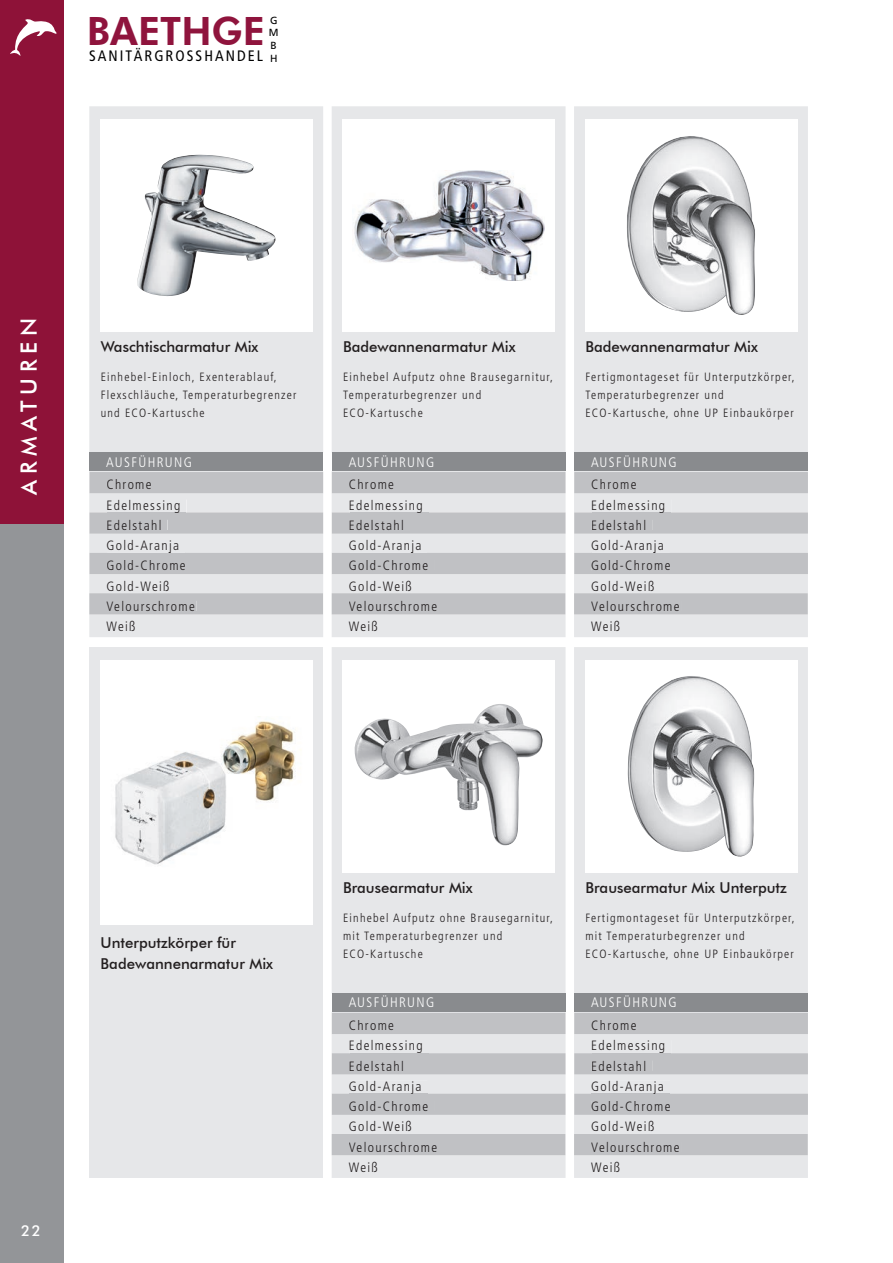
<style>
.page{position:relative;width:893px;height:1263px;background:#fff}
.page>*{position:absolute;margin:0;border:0;box-sizing:border-box;transform-origin:0 0}
.t1{font:800 39px "Futura BT";color:#8f143d}
.t2{font:500 22.5px "Futura BT";letter-spacing:.25em;color:#fff}
.t3{font:condensed 15.15px "Frutiger LT Std";letter-spacing:.135em;color:#000001}
.t4{font:500 15px/20.1px "Futura BT";color:#231f20}
.t5{font:500 15px "Futura BT";color:#fff}
.t6{font:300 condensed 13.8px "Frutiger LT Std";letter-spacing:.1em;color:#fff}
.t7{font:300 condensed 13.5px/20.2px "Frutiger LT Std";letter-spacing:.1em;color:#231f20}
.t8{font:300 condensed 12px/18px "Frutiger LT Std";letter-spacing:.1em;color:#231f20}
.t9{font:10.35px/12.5px "Frutiger LT Std";color:#000001}
</style>
<div class="page">
<div style="left:0;top:0;width:64px;height:1263px;background:#939598"></div>
<div style="left:0;top:0;width:64px;height:524px;background:#8e1238"></div>
<svg style="left:10px;top:19px;width:47px;height:36px"></svg>
<div style="left:89px;top:106px;width:234px;height:531px;background:#e6e7e9"></div>
<div style="left:107px;top:499px;width:79px;height:13px;background:#e6e7e9"></div>
<div style="left:107px;top:540px;width:78px;height:13px;background:#e6e7e9"></div>
<div style="left:100px;top:119px;width:213px;height:213px;background:#fff"></div>
<img style="left:137px;top:155px;width:139px;height:141px">
<div style="left:89px;top:453px;width:234px;height:18px;background:#898b8e"></div>
<div style="left:89px;top:472px;width:234px;height:21px;background:#c0c1c4"></div>
<div style="left:107px;top:479px;width:51px;height:10px;background:#c0c1c4"></div>
<div style="left:89px;top:553px;width:234px;height:21px;background:#c0c1c4"></div>
<hr style="left:107px;top:553px;width:78px;height:1px;background:#c0c1c4">
<div style="left:107px;top:560px;width:85px;height:10px;background:#c0c1c4"></div>
<svg style="left:89px;top:512px;width:234px;height:22px;background:#c1c2c5"></svg>
<hr style="left:107px;top:512px;width:79px;height:1px;background:#c0c1c4">
<div style="left:107px;top:520px;width:60px;height:10px;background:#c0c1c4"></div>
<div style="left:89px;top:593px;width:234px;height:21px;background:#c0c1c4"></div>
<div style="left:107px;top:601px;width:89px;height:10px;background:#c0c1c4"></div>
<div style="left:574px;top:106px;width:234px;height:531px;background:#e6e7e9"></div>
<div style="left:592px;top:499px;width:79px;height:13px;background:#e6e7e9"></div>
<div style="left:592px;top:540px;width:78px;height:13px;background:#e6e7e9"></div>
<div style="left:585px;top:119px;width:212px;height:213px;background:#fff"></div>
<img style="left:627px;top:136px;width:128px;height:179px">
<div style="left:574px;top:453px;width:234px;height:18px;background:#898b8e"></div>
<div style="left:574px;top:472px;width:234px;height:21px;background:#c0c1c4"></div>
<div style="left:592px;top:479px;width:50px;height:10px;background:#c0c1c4"></div>
<div style="left:574px;top:553px;width:234px;height:21px;background:#c0c1c4"></div>
<hr style="left:592px;top:553px;width:78px;height:1px;background:#c0c1c4">
<div style="left:592px;top:560px;width:84px;height:10px;background:#c0c1c4"></div>
<svg style="left:574px;top:512px;width:234px;height:22px;background:#c1c2c5"></svg>
<hr style="left:592px;top:512px;width:79px;height:1px;background:#c0c1c4">
<div style="left:592px;top:520px;width:60px;height:10px;background:#c0c1c4"></div>
<div style="left:574px;top:593px;width:234px;height:21px;background:#c0c1c4"></div>
<div style="left:591px;top:601px;width:90px;height:10px;background:#c0c1c4"></div>
<div style="left:332px;top:106px;width:234px;height:531px;background:#e6e7e9"></div>
<div style="left:350px;top:499px;width:79px;height:13px;background:#e6e7e9"></div>
<div style="left:349px;top:540px;width:78px;height:13px;background:#e6e7e9"></div>
<div style="left:342px;top:119px;width:213px;height:213px;background:#fff"></div>
<img style="left:354px;top:170px;width:190px;height:111px">
<div style="left:332px;top:453px;width:234px;height:18px;background:#898b8e"></div>
<div style="left:332px;top:472px;width:234px;height:21px;background:#c0c1c4"></div>
<div style="left:350px;top:479px;width:50px;height:10px;background:#c0c1c4"></div>
<div style="left:332px;top:553px;width:234px;height:21px;background:#c0c1c4"></div>
<hr style="left:349px;top:553px;width:78px;height:1px;background:#c0c1c4">
<div style="left:349px;top:560px;width:85px;height:10px;background:#c0c1c4"></div>
<svg style="left:332px;top:512px;width:234px;height:22px;background:#c1c2c5"></svg>
<hr style="left:350px;top:512px;width:79px;height:1px;background:#c0c1c4">
<div style="left:350px;top:520px;width:60px;height:10px;background:#c0c1c4"></div>
<div style="left:332px;top:593px;width:233px;height:21px;background:#c0c1c4"></div>
<div style="left:349px;top:601px;width:90px;height:10px;background:#c0c1c4"></div>
<div style="left:574px;top:647px;width:234px;height:531px;background:#e6e7e9"></div>
<div style="left:592px;top:1040px;width:79px;height:13px;background:#e6e7e9"></div>
<div style="left:592px;top:1081px;width:78px;height:12px;background:#e6e7e9"></div>
<div style="left:585px;top:660px;width:212px;height:212px;background:#fff"></div>
<img style="left:628px;top:676px;width:126px;height:180px">
<div style="left:574px;top:994px;width:234px;height:18px;background:#898b8e"></div>
<div style="left:574px;top:1013px;width:234px;height:21px;background:#c0c1c4"></div>
<div style="left:592px;top:1020px;width:50px;height:10px;background:#c0c1c4"></div>
<div style="left:574px;top:1093px;width:234px;height:22px;background:#c0c1c4"></div>
<hr style="left:592px;top:1093px;width:78px;height:1px;background:#c0c1c4">
<div style="left:592px;top:1101px;width:84px;height:10px;background:#c0c1c4"></div>
<div style="left:574px;top:1053px;width:234px;height:21px;background:#c0c1c4"></div>
<hr style="left:592px;top:1053px;width:79px;height:1px;background:#c0c1c4">
<div style="left:592px;top:1060px;width:60px;height:11px;background:#c0c1c4"></div>
<div style="left:574px;top:1134px;width:234px;height:21px;background:#c0c1c4"></div>
<div style="left:591px;top:1141px;width:90px;height:11px;background:#c0c1c4"></div>
<div style="left:332px;top:647px;width:234px;height:531px;background:#e6e7e9"></div>
<div style="left:350px;top:1040px;width:79px;height:13px;background:#e6e7e9"></div>
<div style="left:349px;top:1081px;width:78px;height:12px;background:#e6e7e9"></div>
<div style="left:342px;top:660px;width:213px;height:212px;background:#fff"></div>
<img style="left:354px;top:704px;width:189px;height:141px">
<div style="left:332px;top:994px;width:234px;height:18px;background:#898b8e"></div>
<div style="left:332px;top:1013px;width:234px;height:21px;background:#c0c1c4"></div>
<div style="left:350px;top:1020px;width:50px;height:10px;background:#c0c1c4"></div>
<div style="left:332px;top:1093px;width:234px;height:22px;background:#c0c1c4"></div>
<hr style="left:349px;top:1093px;width:78px;height:1px;background:#c0c1c4">
<div style="left:349px;top:1101px;width:85px;height:10px;background:#c0c1c4"></div>
<div style="left:332px;top:1053px;width:234px;height:21px;background:#c0c1c4"></div>
<hr style="left:350px;top:1053px;width:79px;height:1px;background:#c0c1c4">
<div style="left:350px;top:1060px;width:60px;height:11px;background:#c0c1c4"></div>
<div style="left:332px;top:1134px;width:233px;height:21px;background:#c0c1c4"></div>
<div style="left:349px;top:1141px;width:90px;height:11px;background:#c0c1c4"></div>
<div style="left:89px;top:647px;width:234px;height:531px;background:#e6e7e9"></div>
<div style="left:100px;top:660px;width:213px;height:264px;background:#fff"></div>
<img style="left:115px;top:716px;width:181px;height:149px">
<h1 class="t1" style="left:87px;top:7px;width:180px">BAETHGE</h1>
<p class="t3" style="left:89px;top:47px;width:175px">SANITÄRGROSSHANDEL</p>
<p class="t9" style="left:269px;top:14px;width:11px">G<br>M<br>B<br>H</p>
<h2 class="t2" style="left:15px;top:495px;width:178px;rotate:-90deg">ARMATUREN</h2>
<p class="t4" style="left:101px;top:337px;width:159px">Waschtischarmatur Mix</p>
<p class="t8" style="left:101px;top:368px;width:197px">Einhebel-Einloch, Exenterablauf,<br>Flexschläuche, Temperaturbegrenzer und ECO-Kartusche</p>
<p class="t4" style="left:343px;top:337px;width:174px">Badewannenarmatur Mix</p>
<p class="t8" style="left:343px;top:368px;width:211px">Einhebel Aufputz ohne Brausegarnitur,<br>Temperaturbegrenzer und<br>ECO-Kartusche</p>
<p class="t4" style="left:585px;top:337px;width:174px">Badewannenarmatur Mix</p>
<p class="t8" style="left:585px;top:368px;width:211px">Fertigmontageset für Unterputzkörper,<br>Temperaturbegrenzer und<br>ECO-Kartusche, ohne UP Einbaukörper</p>
<p class="t6" style="left:106px;top:454px;width:87px">AUSFÜHRUNG</p>
<p class="t7" style="left:106px;top:475px;width:47px">Chrome</p>
<p class="t6" style="left:349px;top:454px;width:87px">AUSFÜHRUNG</p>
<p class="t7" style="left:349px;top:475px;width:47px">Chrome</p>
<p class="t6" style="left:591px;top:454px;width:87px">AUSFÜHRUNG</p>
<p class="t7" style="left:591px;top:475px;width:47px">Chrome</p>
<p class="t7" style="left:106px;top:495px;width:76px">Edelmessing<br>Edelstahl</p>
<p class="t7" style="left:349px;top:495px;width:76px">Edelmessing<br>Edelstahl</p>
<p class="t7" style="left:591px;top:495px;width:76px">Edelmessing<br>Edelstahl</p>
<p class="t7" style="left:106px;top:536px;width:81px">Gold-Aranja<br>Gold-Chrome</p>
<p class="t7" style="left:349px;top:536px;width:81px">Gold-Aranja<br>Gold-Chrome</p>
<p class="t7" style="left:591px;top:536px;width:81px">Gold-Aranja<br>Gold-Chrome</p>
<p class="t7" style="left:106px;top:576px;width:65px">Gold-Weiß</p>
<p class="t7" style="left:106px;top:617px;width:31px">Weiß</p>
<p class="t7" style="left:106px;top:596px;width:90px">Velourschrome</p>
<p class="t7" style="left:349px;top:576px;width:65px">Gold-Weiß</p>
<p class="t7" style="left:349px;top:617px;width:31px">Weiß</p>
<p class="t7" style="left:349px;top:596px;width:90px">Velourschrome</p>
<p class="t7" style="left:591px;top:576px;width:65px">Gold-Weiß</p>
<p class="t7" style="left:591px;top:617px;width:31px">Weiß</p>
<p class="t7" style="left:591px;top:596px;width:90px">Velourschrome</p>
<p class="t4" style="left:101px;top:933px;width:174px">Unterputzkörper für<br>Badewannenarmatur Mix</p>
<p class="t5" style="left:21px;top:1222px;width:21px">22</p>
<p class="t4" style="left:343px;top:877px;width:131px">Brausearmatur Mix</p>
<p class="t8" style="left:343px;top:908px;width:211px">Einhebel Aufputz ohne Brausegarnitur, mit Temperaturbegrenzer und<br>ECO-Kartusche</p>
<p class="t4" style="left:585px;top:877px;width:203px">Brausearmatur Mix Unterputz</p>
<p class="t8" style="left:585px;top:908px;width:211px">Fertigmontageset für Unterputzkörper, mit Temperaturbegrenzer und<br>ECO-Kartusche, ohne UP Einbaukörper</p>
<p class="t6" style="left:349px;top:995px;width:87px">AUSFÜHRUNG</p>
<p class="t7" style="left:349px;top:1015px;width:47px">Chrome</p>
<p class="t6" style="left:591px;top:995px;width:87px">AUSFÜHRUNG</p>
<p class="t7" style="left:591px;top:1015px;width:47px">Chrome</p>
<p class="t7" style="left:349px;top:1036px;width:76px">Edelmessing<br>Edelstahl</p>
<p class="t7" style="left:591px;top:1036px;width:76px">Edelmessing<br>Edelstahl</p>
<p class="t7" style="left:349px;top:1076px;width:81px">Gold-Aranja<br>Gold-Chrome</p>
<p class="t7" style="left:591px;top:1076px;width:81px">Gold-Aranja<br>Gold-Chrome</p>
<p class="t7" style="left:349px;top:1117px;width:65px">Gold-Weiß</p>
<p class="t7" style="left:349px;top:1157px;width:31px">Weiß</p>
<p class="t7" style="left:349px;top:1137px;width:90px">Velourschrome</p>
<p class="t7" style="left:591px;top:1117px;width:65px">Gold-Weiß</p>
<p class="t7" style="left:591px;top:1157px;width:31px">Weiß</p>
<p class="t7" style="left:591px;top:1137px;width:90px">Velourschrome</p>
</div>
